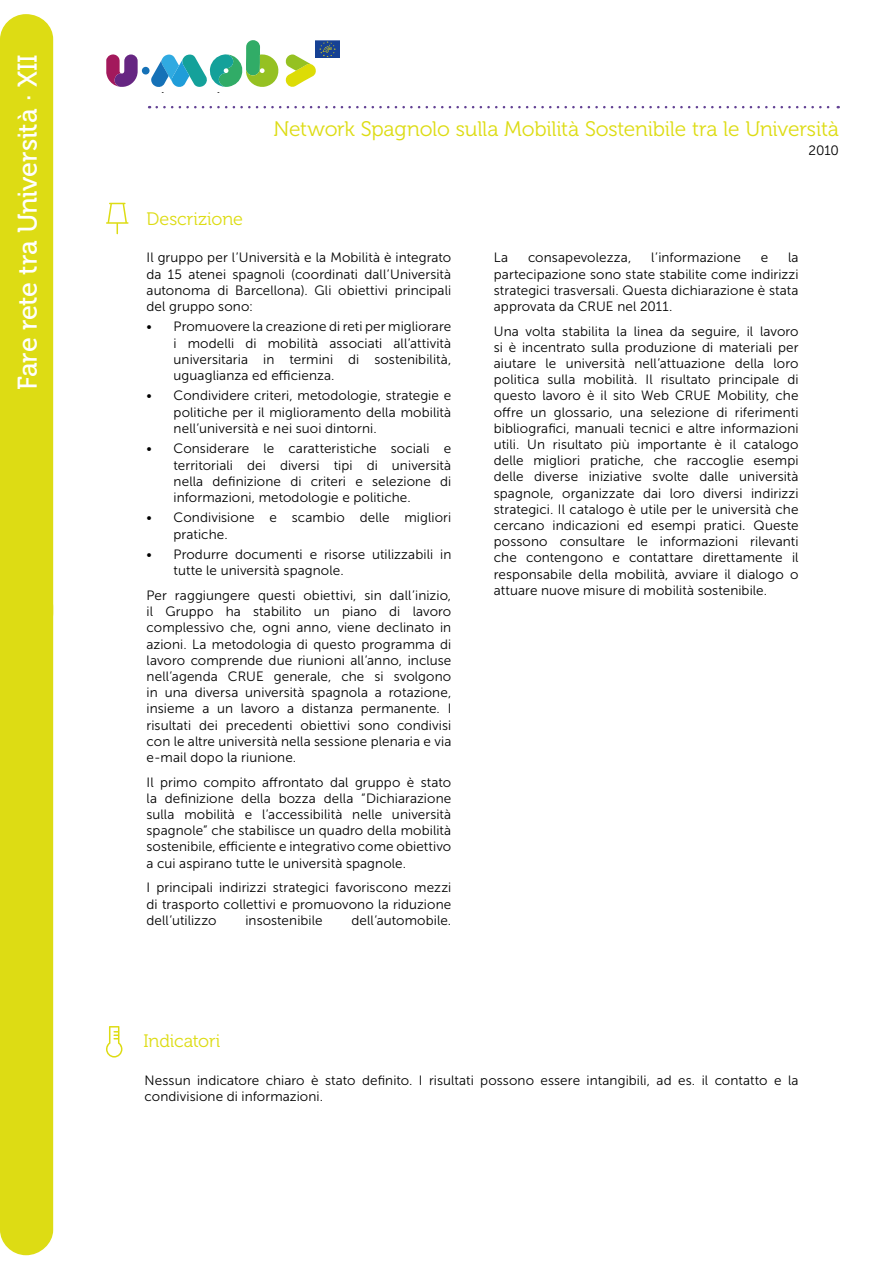
<style>
.page{position:relative;width:893px;height:1263px;background:#fff}
.page>*{position:absolute;margin:0;border:0;box-sizing:border-box;transform-origin:0 0}
.t1{font:27px "Museo 500";letter-spacing:-.015em;color:#fff}
.t2{font:21px "Museo 300";letter-spacing:-.01em;color:#dddc14}
.t3{font:18px "Museo 300";letter-spacing:-.005em;color:#dddc14}
.t4{font:13.5px/16.2px "Museo Sans 300";letter-spacing:.005em;color:#000;text-align:justify}
</style>
<div class="page">
<svg style="left:106px;top:54px;width:32px;height:33px"></svg>
<div style="left:142px;top:67px;width:8px;height:8px;background:#1571b7;border-radius:50%"></div>
<img style="left:316px;top:40px;width:24px;height:18px">
<svg style="left:151px;top:40px;width:165px;height:53px"></svg>
<svg style="left:157px;top:106px;width:682px;height:2px"></svg>
<svg style="left:106px;top:203px;width:23px;height:31px"></svg>
<svg style="left:106px;top:1026px;width:16px;height:31px"></svg>
<div style="left:0;top:14px;width:53px;height:625px;background:#dddc14;border-radius:26px"></div>
<div style="left:0;top:618px;width:53px;height:637px;background:#dddc14"></div>
<h1 class="t1" style="left:13px;top:390px;width:337px;rotate:-90deg">Fare rete tra Università · XII</h1>
<h2 class="t2" style="left:273px;top:117px;width:567px">Network Spagnolo sulla Mobilità Sostenibile tra le Università</h2>
<h3 class="t3" style="left:147px;top:209px;width:98px">Descrizione</h3>
<p class="t4" style="left:147px;top:250px;width:306px">Il gruppo per l’Università e la Mobilità è integrato da 15 atenei spagnoli (coordinati dall’Università autonoma di Barcellona). Gli obiettivi principali del gruppo sono:</p>
<p class="t4" style="left:174px;top:319px;width:279px;text-indent:-27px">• Promuovere la creazione di reti per migliorare i modelli di mobilità associati all’attività universitaria in termini di sostenibilità, uguaglianza ed efficienza.</p>
<p class="t4" style="left:174px;top:388px;width:279px;text-indent:-27px">• Condividere criteri, metodologie, strategie e politiche per il miglioramento della mobilità nell’università e nei suoi dintorni.</p>
<p class="t4" style="left:174px;top:441px;width:279px;text-indent:-27px">• Considerare le caratteristiche sociali e territoriali dei diversi tipi di università nella definizione di criteri e selezione di informazioni, metodologie e politiche.</p>
<p class="t4" style="left:174px;top:510px;width:279px;text-indent:-27px">• Condivisione e scambio delle migliori pratiche.</p>
<p class="t4" style="left:174px;top:546px;width:279px;text-indent:-27px">• Produrre documenti e risorse utilizzabili in tutte le università spagnole.</p>
<p class="t4" style="left:147px;top:587px;width:306px">Per raggiungere questi obiettivi, sin dall’inizio, il Gruppo ha stabilito un piano di lavoro complessivo che, ogni anno, viene declinato in azioni. La metodologia di questo programma di lavoro comprende due riunioni all’anno, incluse nell’agenda CRUE generale, che si svolgono in una diversa università spagnola a rotazione, insieme a un lavoro a distanza permanente. I risultati dei precedenti obiettivi sono condivisi con le altre università nella sessione plenaria e via e-mail dopo la riunione.</p>
<p class="t4" style="left:147px;top:774px;width:306px">Il primo compito affrontato dal gruppo è stato la definizione della bozza della “Dichiarazione sulla mobilità e l’accessibilità nelle università spagnole” che stabilisce un quadro della mobilità sostenibile, efficiente e integrativo come obiettivo a cui aspirano tutte le università spagnole.</p>
<p class="t4" style="left:147px;top:880px;width:306px">I principali indirizzi strategici favoriscono mezzi di trasporto collettivi e promuovono la riduzione dell’utilizzo</p>
<p class="t4" style="left:245px;top:912px;width:79px">insostenibile</p>
<p class="t4" style="left:352px;top:912px;width:101px">dell’automobile.</p>
<p class="t4" style="left:808px;top:142px;width:32px">2010</p>
<p class="t4" style="left:494px;top:250px;width:16px">La</p>
<p class="t4" style="left:528px;top:250px;width:105px">consapevolezza,</p>
<p class="t4" style="left:651px;top:250px;width:91px">l’informazione</p>
<p class="t4" style="left:761px;top:250px;width:9px">e</p>
<p class="t4" style="left:494px;top:250px;width:306px;text-indent:294px">la partecipazione sono state stabilite come indirizzi strategici trasversali. Questa dichiarazione è stata approvata da CRUE nel 2011.</p>
<p class="t4" style="left:494px;top:323px;width:306px">Una volta stabilita la linea da seguire, il lavoro si è incentrato sulla produzione di materiali per aiutare le università nell’attuazione della loro politica sulla mobilità. Il risultato principale di questo lavoro è il sito Web CRUE Mobility, che offre un glossario, una selezione di riferimenti bibliografici, manuali tecnici e altre informazioni utili. Un risultato più importante è il catalogo delle migliori pratiche, che raccoglie esempi delle diverse iniziative svolte dalle università spagnole, organizzate dai loro diversi indirizzi strategici. Il catalogo è utile per le università che cercano indicazioni ed esempi pratici. Queste possono consultare le informazioni rilevanti che contengono e contattare direttamente il responsabile della mobilità, avviare il dialogo o attuare nuove misure di mobilità sostenibile.</p>
<h3 class="t3" style="left:143px;top:1031px;width:78px">Indicatori</h3>
<p class="t4" style="left:145px;top:1072px;width:655px">Nessun indicatore chiaro è stato definito. I risultati possono essere intangibili, ad es. il contatto e la condivisione di informazioni.</p>
</div>
